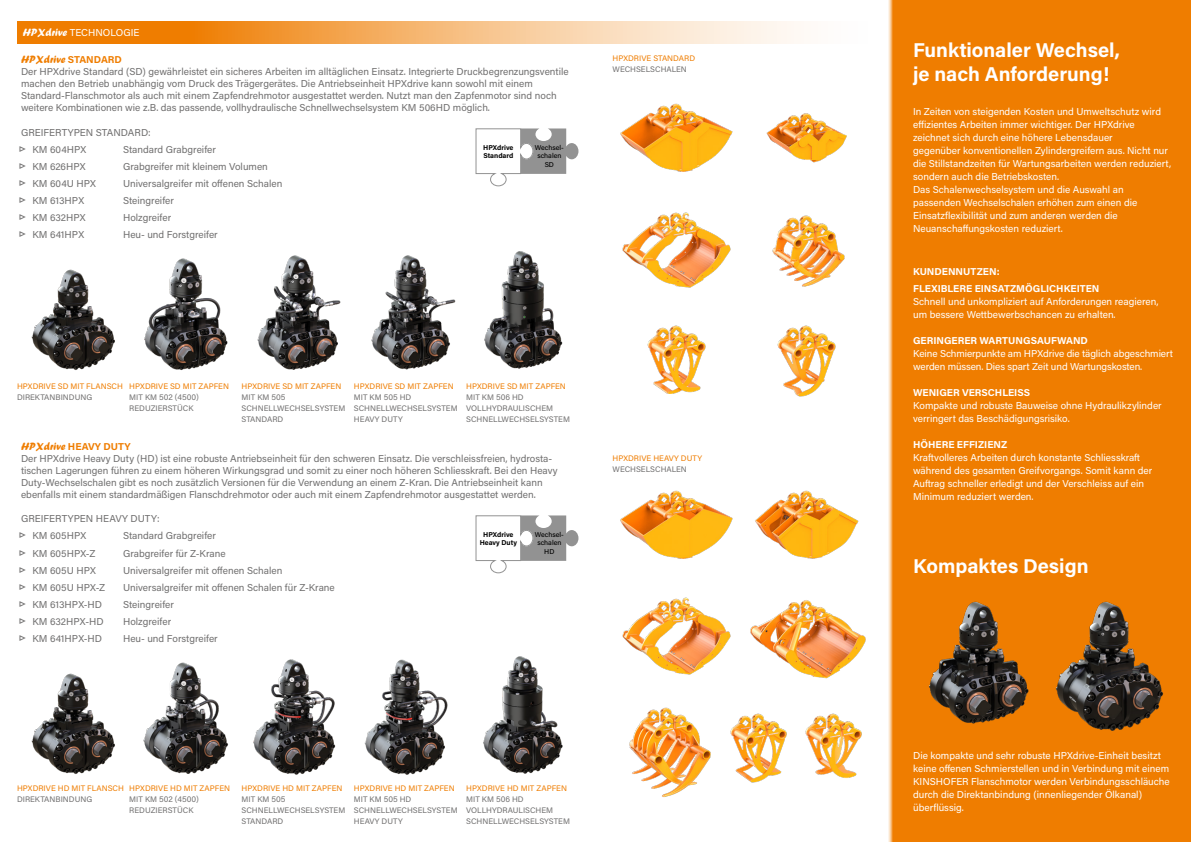
<style>
.page{position:relative;width:1191px;height:842px;background:#fff}
.page>*{position:absolute;margin:0;border:0;box-sizing:border-box;transform-origin:0 0}
.t1{font:700 20px/24px "Acumin Pro";color:#fff}
.t2{font:11px "Forte";color:#ef7d00}
.t3{font:10px/12px "Acumin Pro";color:#706f6f}
.t4{font:10px/13px "Acumin Pro";color:#fff}
.t5{font:700 10px/16.4px "Acumin Pro";color:#fff}
.t6{font:8px/11px "Acumin Pro";color:#706f6f}
.t7{font:8px "Acumin Pro";letter-spacing:.005em;color:#ef7d00}
.t8{font:500 7px/8.4px "Acumin Pro";color:#000;text-align:center}
.t9{font:700 7px/8.4px "Acumin Pro";color:#000}
.s1{font-family:"Forte";font-size:11px}
.s2{font-family:"Acumin Pro";font-weight:700;font-size:10px}
.s3{font-weight:700}
.s4{font-family:"Forte";font-size:11px;color:#ef7d00}
.s5{font-weight:700;color:#ef7d00}
</style>
<div class="page">
<div style="left:887px;top:0;width:304px;height:842px;background:#ef7d00"></div>
<svg style="left:17px;top:21px;width:784px;height:23px;background:#f5b36b"></svg>
<svg style="left:475px;top:128px;width:103px;height:58px"></svg>
<img style="left:929px;top:601px;width:235px;height:130px">
<img style="left:31px;top:269px;width:84px;height:101px">
<img style="left:144px;top:251px;width:419px;height:119px">
<img style="left:31px;top:673px;width:84px;height:101px">
<img style="left:143px;top:659px;width:305px;height:116px">
<img style="left:483px;top:656px;width:80px;height:118px">
<svg style="left:475px;top:515px;width:103px;height:58px"></svg>
<img style="left:620px;top:103px;width:113px;height:69px">
<img style="left:766px;top:113px;width:81px;height:50px">
<img style="left:647px;top:325px;width:59px;height:69px">
<img style="left:772px;top:215px;width:73px;height:72px">
<img style="left:622px;top:212px;width:109px;height:76px">
<img style="left:777px;top:325px;width:59px;height:72px">
<img style="left:620px;top:490px;width:113px;height:69px">
<img style="left:755px;top:490px;width:104px;height:69px">
<img style="left:629px;top:707px;width:158px;height:90px">
<img style="left:622px;top:597px;width:109px;height:78px">
<img style="left:750px;top:600px;width:116px;height:79px">
<img style="left:805px;top:713px;width:57px;height:65px">
<p class="t4" style="left:23px;top:26px;width:118px"><span class="s1">HPXdrive</span> TECHNOLOGIE</p>
<p class="t2" style="left:21px;top:53px;width:102px">HPXdrive <span class="s2">STANDARD</span></p>
<p class="t3" style="left:21px;top:65px;width:549px">Der HPXdrive Standard (SD) gewährleistet ein sicheres Arbeiten im alltäglichen Einsatz. Integrierte Druckbegrenzungsventile machen den Betrieb unabhängig vom Druck des Trägergerätes. Die Antriebseinheit HPXdrive kann sowohl mit einem Standard-Flanschmotor als auch mit einem Zapfendrehmotor ausgestattet werden. Nutzt man den Zapfenmotor sind noch weitere Kombinationen wie z.B. das passende, vollhydraulische Schnellwechselsystem KM 506HD möglich.</p>
<p class="t3" style="left:19px;top:123px;width:133px;line-height:17px">GREIFERTYPEN STANDARD: <span class="s3">▷</span> KM 604HPX</p>
<p class="t9" style="left:483px;top:143px;width:32px">HPXdrive<br>Standard</p>
<p class="t8" style="left:535px;top:143px;width:31px">Wechsel&shy;schalen<br>SD</p>
<p class="t3" style="left:123px;top:143px;width:94px">Standard Grabgreifer</p>
<p class="t3" style="left:19px;top:160px;width:68px"><span class="s3">▷</span> KM 626HPX</p>
<p class="t3" style="left:123px;top:160px;width:146px">Grabgreifer mit kleinem Volumen</p>
<p class="t3" style="left:19px;top:177px;width:78px"><span class="s3">▷</span> KM 604U HPX</p>
<p class="t3" style="left:123px;top:177px;width:161px">Universalgreifer mit offenen Schalen</p>
<p class="t3" style="left:19px;top:194px;width:66px"><span class="s3">▷</span> KM 613HPX</p>
<p class="t3" style="left:123px;top:194px;width:52px">Steingreifer</p>
<p class="t3" style="left:19px;top:211px;width:68px"><span class="s3">▷</span> KM 632HPX</p>
<p class="t3" style="left:123px;top:211px;width:50px">Holzgreifer</p>
<p class="t3" style="left:19px;top:228px;width:66px"><span class="s3">▷</span> KM 641HPX</p>
<p class="t3" style="left:123px;top:228px;width:96px">Heu- und Forstgreifer</p>
<p class="t7" style="left:612px;top:53px;width:84px">HPXDRIVE STANDARD</p>
<p class="t6" style="left:612px;top:64px;width:76px">WECHSELSCHALEN</p>
<p class="t7" style="left:17px;top:380px;width:107px">HPXDRIVE SD MIT FLANSCH</p>
<p class="t6" style="left:17px;top:391px;width:77px">DIREKTANBINDUNG</p>
<p class="t7" style="left:129px;top:380px;width:101px">HPXDRIVE SD MIT ZAPFEN</p>
<p class="t6" style="left:129px;top:391px;width:71px">MIT KM 502 (4500)<br>REDUZIERSTÜCK</p>
<p class="t7" style="left:242px;top:380px;width:101px">HPXDRIVE SD MIT ZAPFEN</p>
<p class="t6" style="left:242px;top:391px;width:105px">MIT KM 505<br>SCHNELLWECHSELSYSTEM<br>STANDARD</p>
<p class="t7" style="left:354px;top:380px;width:101px">HPXDRIVE SD MIT ZAPFEN</p>
<p class="t6" style="left:354px;top:391px;width:105px">MIT KM 505 HD<br>SCHNELLWECHSELSYSTEM<br>HEAVY DUTY</p>
<p class="t7" style="left:466px;top:380px;width:101px">HPXDRIVE SD MIT ZAPFEN</p>
<p class="t6" style="left:466px;top:391px;width:105px">MIT KM 506 HD<br>VOLLHYDRAULISCHEM<br>SCHNELLWECHSELSYSTEM</p>
<p class="t3" style="left:21px;top:440px;width:538px"><span class="s4">HPXdrive</span> <span class="s5">HEAVY DUTY<br></span>Der HPXdrive Heavy Duty (HD) ist eine robuste Antriebseinheit für den schweren Einsatz. Die verschleissfreien, hydrosta&shy;tischen Lagerungen führen zu einem höheren Wirkungsgrad und somit zu einer noch höheren Schliesskraft. Bei den Heavy Duty-Wechselschalen gibt es noch zusätzlich Versionen für die Verwendung an einem Z-Kran. Die Antriebseinheit kann ebenfalls mit einem standardmäßigen Flanschdrehmotor oder auch mit einem Zapfendrehmotor ausgestattet werden.</p>
<p class="t3" style="left:19px;top:510px;width:142px;line-height:17px">GREIFERTYPEN HEAVY DUTY: <span class="s3">▷</span> KM 605HPX</p>
<p class="t9" style="left:480px;top:530px;width:39px;text-align:center">HPXdrive<br>Heavy Duty</p>
<p class="t8" style="left:535px;top:530px;width:31px">Wechsel&shy;schalen<br>HD</p>
<p class="t3" style="left:123px;top:530px;width:94px">Standard Grabgreifer</p>
<p class="t3" style="left:19px;top:547px;width:78px"><span class="s3">▷</span> KM 605HPX-Z</p>
<p class="t3" style="left:123px;top:547px;width:104px">Grabgreifer für Z-Krane</p>
<p class="t3" style="left:19px;top:564px;width:78px"><span class="s3">▷</span> KM 605U HPX</p>
<p class="t3" style="left:123px;top:564px;width:161px">Universalgreifer mit offenen Schalen</p>
<p class="t3" style="left:19px;top:581px;width:87px"><span class="s3">▷</span> KM 605U HPX-Z</p>
<p class="t3" style="left:123px;top:581px;width:213px">Universalgreifer mit offenen Schalen für Z-Krane</p>
<p class="t3" style="left:19px;top:598px;width:84px"><span class="s3">▷</span> KM 613HPX-HD</p>
<p class="t3" style="left:123px;top:598px;width:52px">Steingreifer</p>
<p class="t3" style="left:19px;top:615px;width:86px"><span class="s3">▷</span> KM 632HPX-HD</p>
<p class="t3" style="left:123px;top:615px;width:50px">Holzgreifer</p>
<p class="t3" style="left:19px;top:632px;width:84px"><span class="s3">▷</span> KM 641HPX-HD</p>
<p class="t3" style="left:123px;top:632px;width:96px">Heu- und Forstgreifer</p>
<p class="t7" style="left:612px;top:453px;width:91px">HPXDRIVE HEAVY DUTY</p>
<p class="t6" style="left:612px;top:463px;width:76px">WECHSELSCHALEN</p>
<p class="t7" style="left:17px;top:783px;width:108px">HPXDRIVE HD MIT FLANSCH</p>
<p class="t6" style="left:17px;top:793px;width:77px">DIREKTANBINDUNG</p>
<p class="t7" style="left:129px;top:783px;width:102px">HPXDRIVE HD MIT ZAPFEN</p>
<p class="t6" style="left:129px;top:793px;width:71px">MIT KM 502 (4500)<br>REDUZIERSTÜCK</p>
<p class="t7" style="left:242px;top:783px;width:102px">HPXDRIVE HD MIT ZAPFEN</p>
<p class="t6" style="left:242px;top:793px;width:105px">MIT KM 505<br>SCHNELLWECHSELSYSTEM<br>STANDARD</p>
<p class="t7" style="left:354px;top:783px;width:102px">HPXDRIVE HD MIT ZAPFEN</p>
<p class="t6" style="left:354px;top:793px;width:105px">MIT KM 505 HD<br>SCHNELLWECHSELSYSTEM<br>HEAVY DUTY</p>
<p class="t7" style="left:466px;top:783px;width:102px">HPXDRIVE HD MIT ZAPFEN</p>
<p class="t6" style="left:466px;top:793px;width:105px">MIT KM 506 HD<br>VOLLHYDRAULISCHEM<br>SCHNELLWECHSELSYSTEM</p>
<h1 class="t1" style="left:913px;top:37px;width:208px">Funktionaler Wechsel, je nach Anforderung!</h1>
<p class="t4" style="left:913px;top:105px;width:260px">In Zeiten von steigenden Kosten und Umweltschutz wird effizientes Arbeiten immer wichtiger. Der HPXdrive zeichnet sich durch eine höhere Lebensdauer<br>gegenüber konventionellen Zylindergreifern aus. Nicht nur die Stillstandzeiten für Wartungsarbeiten werden reduziert, sondern auch die Betriebskosten.<br>Das Schalenwechselsystem und die Auswahl an passenden Wechselschalen erhöhen zum einen die Einsatzflexibilität und zum anderen werden die Neuanschaffungskosten reduziert.</p>
<p class="t5" style="left:913px;top:263px;width:188px">KUNDENNUTZEN:<br>FLEXIBLERE EINSATZMÖGLICHKEITEN</p>
<p class="t4" style="left:913px;top:294px;width:247px">Schnell und unkompliziert auf Anforderungen reagieren, um bessere Wettbewerbschancen zu erhalten.</p>
<p class="t5" style="left:913px;top:331px;width:176px">GERINGERER WARTUNGSAUFWAND</p>
<p class="t4" style="left:913px;top:346px;width:261px">Keine Schmierpunkte am HPXdrive die täglich abgeschmiert werden müssen. Dies spart Zeit und Wartungskosten.</p>
<p class="t5" style="left:913px;top:383px;width:119px">WENIGER VERSCHLEISS</p>
<p class="t4" style="left:913px;top:398px;width:250px">Kompakte und robuste Bauweise ohne Hydraulikzylinder verringert das Beschädigungsrisiko.</p>
<p class="t5" style="left:913px;top:435px;width:96px">HÖHERE EFFIZIENZ</p>
<p class="t4" style="left:913px;top:450px;width:241px">Kraftvolleres Arbeiten durch konstante Schliesskraft während des gesamten Greifvorgangs. Somit kann der Auftrag schneller erledigt und der Verschleiss auf ein Minimum reduziert werden.</p>
<h1 class="t1" style="left:913px;top:553px;width:177px">Kompaktes Design</h1>
<p class="t4" style="left:913px;top:748px;width:258px">Die kompakte und sehr robuste HPXdrive-Einheit besitzt keine offenen Schmierstellen und in Verbindung mit einem KINSHOFER Flanschmotor werden Verbindungsschläuche durch die Direktanbindung (innenliegender Ölkanal) überflüssig.</p>
</div>
